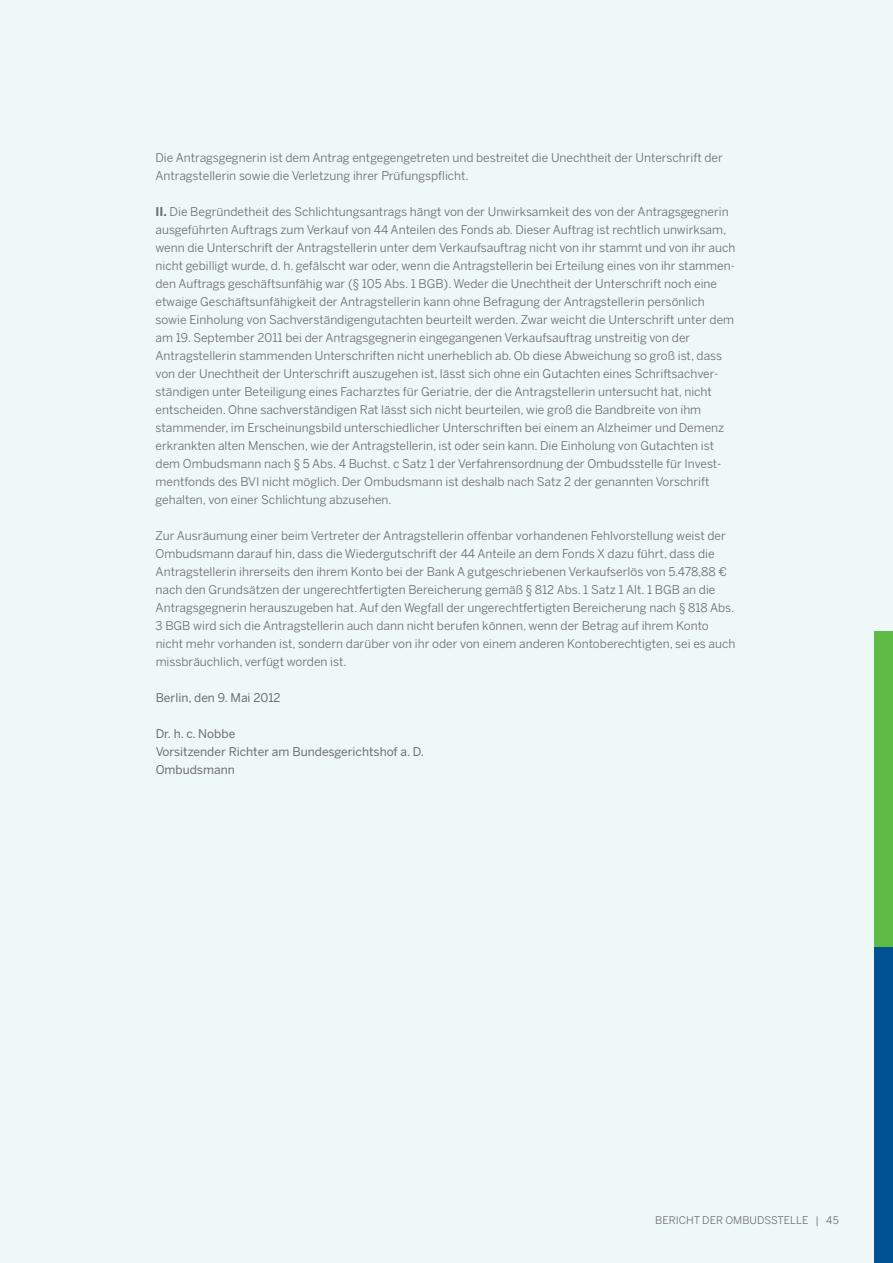
<style>
.page{position:relative;width:893px;height:1263px;background:#eef8f7}
.page>*{position:absolute;margin:0;border:0;box-sizing:border-box;transform-origin:0 0}
.t1{font:12px/18px "Benton Sans";color:#6c6d70}
.t2{font:12px/18px "Benton Sans";color:#6c6d70}
.t3{font:10.5px "Benton Sans";color:#6c6d70}
.s1{font-weight:700}
</style>
<div class="page">
<div style="left:875px;top:631px;width:18px;height:632px;background:#005392"></div>
<div style="left:875px;top:631px;width:18px;height:316px;background:#60bb46"></div>
<p class="t1" style="left:155px;top:149px;width:569px">Die Antragsgegnerin ist dem Antrag entgegengetreten und bestreitet die U nechtheit der U nterschrift der<br>Antragstellerin sowie die Verletzung ihrer Prüfungspflicht.</p>
<p class="t1" style="left:155px;top:203px;width:581px"><span class="s1">II.</span> Die Begründetheit des Schlichtungsantrags hängt von der U nwirksamkeit des von der Antragsgegnerin ausgeführten Auftrags zum Verkauf von 44 Anteilen des Fonds ab. Dieser Auftrag ist rechtlich unwirksam, wenn die U nterschrift der Antragstellerin unter dem Verkaufsauftrag nicht von ihr stammt und von ihr auch nicht gebilligt wurde, d. h. gefälscht war oder, wenn die Antragstellerin bei Erteilung eines von ihr stammen&shy;den Auftrags geschäftsunfähig war (§ 105 Abs. 1 BGB</p>
<p class="t1" style="left:156px;top:275px;width:580px;text-indent:288px">). Weder die U nechtheit der U nterschrift noch eine etwaige Geschäftsunfähigkeit der Antragstellerin kann ohne Befragung der Antragstellerin persönlich sowie Einholung von Sachverständigengutachten beurteilt werden. Zwar weicht die U nterschrift unter dem am 19. September 2011 bei der Antragsgegnerin eingegangenen Verkaufsauftrag unstreitig von der Antragstellerin stammenden U nterschriften nicht unerheblich ab. Ob diese Abweichung so groß ist, dass von der U nechtheit der U nterschrift auszugehen ist, lässt sich ohne ein G utachten eines Schriftsachver&shy;ständigen unter Beteiligung eines Facharztes für Geriatrie, der die Antragstellerin untersucht hat, nicht entscheiden. Ohne sachverständigen Rat lässt sich nicht beurteilen, wie groß die Bandbreite von ihm stammender, im Erscheinungsbild unterschiedlicher U nterschriften bei einem an Alzheimer und Demenz erkrankten alten Menschen, wie der Antragstellerin, ist oder sein kann. Die Einholung von Gutachten ist dem Ombudsmann nach § 5 Abs. 4 Buchst. c Satz 1 der Verfahrensordnung der Ombudsstelle für I nvest&shy;mentfonds des BVI nicht möglich. Der Ombudsmann ist deshalb nach Satz 2 der genannten Vorschrift gehalten, von einer Schlichtung abzusehen.</p>
<p class="t1" style="left:156px;top:527px;width:573px">Zur Ausräumung einer beim Vertreter der Antragstellerin offenbar vorhandenen Fehlvorstellung weist der Ombudsmann darauf hin, dass die Wiedergutschrift der 44 Anteile an dem Fonds X dazu führt, dass die Antragstellerin ihrerseits den ihrem Konto bei der Bank A gutgeschriebenen Verkaufserlös von 5.478,88 € nach den G rundsätzen der ungerechtfertigten Bereicherung gemäß § 812 Abs. 1 Satz 1 Alt. 1 BGB</p>
<p class="t1" style="left:156px;top:581px;width:580px;text-indent:527px">an die<br>Antragsgegnerin herauszugeben hat. Auf den Wegfall der ungerechtfertigten Bereicherung nach § 818 Abs.<br>3 BGB</p>
<p class="t1" style="left:156px;top:617px;width:581px;text-indent:38px">wird sich die Antragstellerin auch dann nicht berufen können, wenn der Betrag auf ihrem Konto nicht mehr vorhanden ist, sondern darüber von ihr oder von einem anderen Kontoberechtigten, sei es auch missbräuchlich, verfügt worden ist.</p>
<p class="t2" style="left:156px;top:688px;width:127px">Berlin, den 9. Mai 2012</p>
<p class="t2" style="left:156px;top:724px;width:270px">Dr. h. c. Nobbe<br>Vorsitzender Richter am Bundesgerichtshof a. D.<br>Ombudsmann</p>
<p class="t3" style="left:655px;top:1214px;width:185px">Bericht der Ombudsstelle | 45</p>
</div>
